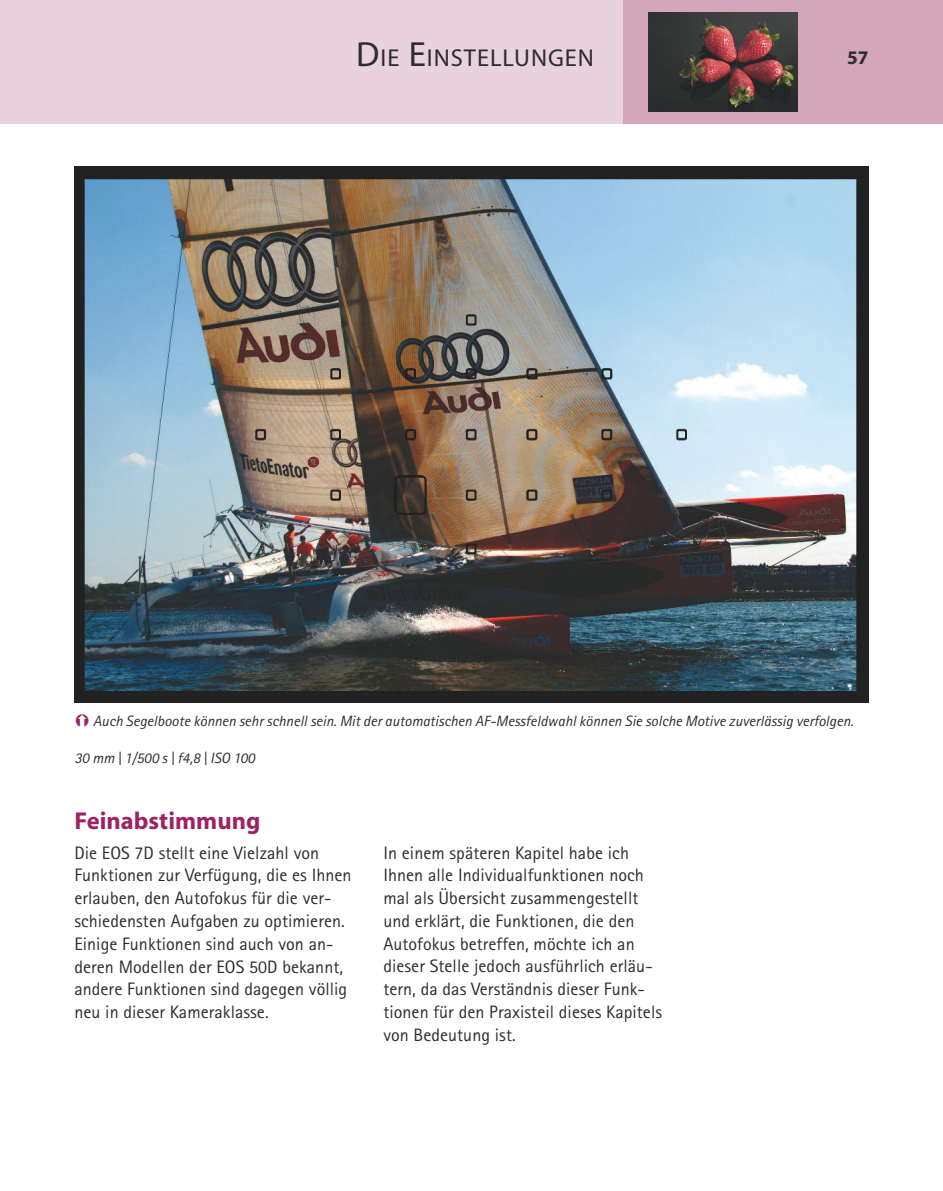
<style>
.page{position:relative;width:943px;height:1191px;background:#fff}
.page>*{position:absolute;margin:0;border:0;box-sizing:border-box;transform-origin:0 0}
.t1{font:24.5px "Myriad";letter-spacing:.04em;color:#2d2c2e}
.t2{font:700 24.5px "Myriad";color:#9e2263}
.t3{font:700 19.25px "Myriad";color:#2d2c2e}
.t4{font:18.03px/22.8px "Rotis Sans Serif";letter-spacing:.005em;color:#2d2c2e}
.t5{font:italic 14.88px "Rotis Sans Serif";color:#2d2c2e}
.s1{font-size:35px}
</style>
<div class="page">
<div style="left:276px;top:0;width:348px;height:124px;background:#e8d2dd"></div>
<div style="left:0;top:0;width:276px;height:124px;background:#e8d2dd"></div>
<div style="left:623px;top:0;width:320px;height:124px;background:#d3a6ba"></div>
<img style="left:649px;top:12px;width:149px;height:99px">
<img style="left:74px;top:166px;width:794px;height:536px">
<h1 class="t1" style="left:356px;top:45px;width:239px"><span class="s1">D</span>IE <span class="s1">E</span>INSTELLUNGEN</h1>
<p class="t3" style="left:847px;top:48px;width:23px">57</p>
<p class="t5" style="left:93px;top:712px;width:761px">Auch Segelboote können sehr schnell sein. Mit der automatischen AF-Messfeldwahl können Sie solche Motive zuverlässig verfolgen.</p>
<p class="t5" style="left:74px;top:749px;width:182px">30 mm | 1/500 s | f4,8 | ISO 100</p>
<h1 class="t2" style="left:74px;top:807px;width:187px">Feinabstimmung</h1>
<p class="t4" style="left:74px;top:841px;width:279px">Die EOS 7D stellt eine Vielzahl von Funktionen zur Verfügung, die es Ihnen erlauben, den Autofokus für die ver&shy;schiedensten Aufgaben zu optimieren.<br>Einige Funktionen sind auch von an&shy;deren Modellen der EOS 50D bekannt, andere Funktionen sind dagegen völlig neu in dieser Kameraklasse.</p>
<p class="t4" style="left:383px;top:841px;width:280px">In einem späteren Kapitel habe ich Ihnen alle Individualfunktionen noch mal als Übersicht zusammengestellt und erklärt, die Funktionen, die den Autofokus betreffen, möchte ich an dieser Stelle jedoch ausführlich erläu&shy;tern, da das Verständnis dieser Funk&shy;tionen für den Praxisteil dieses Kapitels von Bedeutung ist.</p>
</div>
